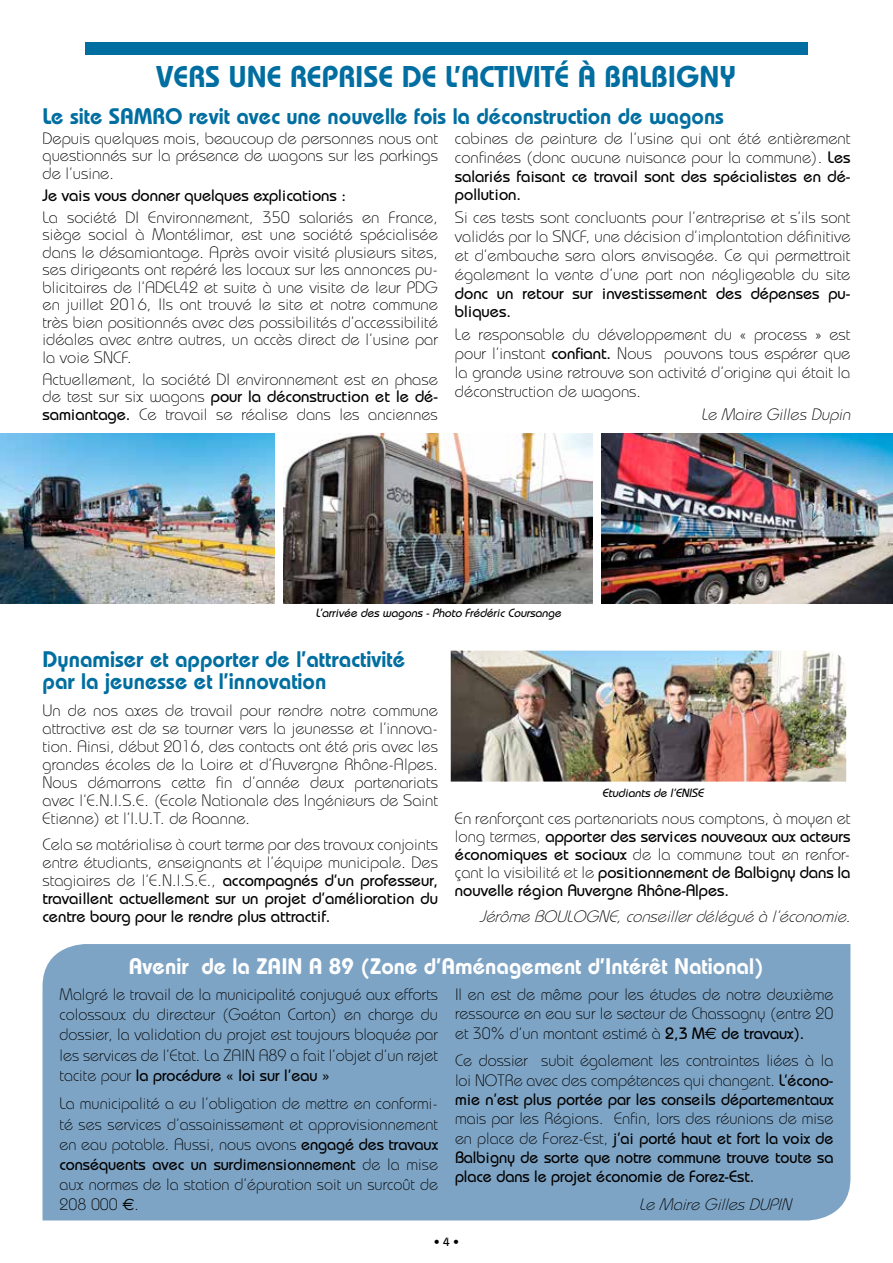
<style>
.page{position:relative;width:893px;height:1263px;background:#fff}
.page>*{position:absolute;margin:0;border:0;box-sizing:border-box;transform-origin:0 0}
.t1{font:600 30px "Bauhaus";color:#006ea0}
.t2{font:600 22.5px/22.2px "Bauhaus";color:#006ea0}
.t3{font:600 22.5px "Bauhaus";color:#fff}
.t4{font:300 16.5px/17.5px "Bauhaus";color:#000;text-align:justify}
.t5{font:500 16.5px/18px "Bauhaus";color:#000;text-align:justify}
.t6{font:italic 300 16.5px "Bauhaus";color:#000}
.t7{font:italic 500 12px "Bauhaus";color:#000}
.t8{font:500 12px "Bauhaus";color:#000}
.s1{font-weight:500}
.s2{font-weight:300}
.s3{font-family:"Euro Sans";font-weight:400}
</style>
<div class="page">
<div style="left:85px;top:43px;width:723px;height:12px;background:#006ea0"></div>
<img style="left:601px;top:433px;width:292px;height:170px">
<img style="left:283px;top:433px;width:309px;height:170px">
<img style="left:0;top:433px;width:275px;height:170px">
<img style="left:451px;top:651px;width:395px;height:130px">
<div style="left:43px;top:944px;width:807px;height:276px;background:#7ea4c5"></div>
<h1 class="t1" style="left:157px;top:58px;width:581px">VERS UNE REPRISE DE L’ACTIVITÉ À BALBIGNY</h1>
<h2 class="t2" style="left:43px;top:104px;width:683px">Le site SAMRO revit avec une nouvelle fois la déconstruction de wagons</h2>
<p class="t4" style="left:43px;top:129px;width:397px">Depuis quelques mois, beaucoup de personnes nous ont questionnés sur la présence de wagons sur les parkings de l’usine.</p>
<p class="t5" style="left:43px;top:186px;width:305px">Je vais vous donner quelques explications :</p>
<p class="t4" style="left:43px;top:208px;width:397px">La société DI Environnement, 350 salariés en France, siège social à Montélimar, est une société spécialisée dans le désamiantage. Après avoir visité plusieurs sites, ses dirigeants ont repéré les locaux sur les annonces pu&shy;blicitaires de l’ADEL42 et suite à une visite de leur PDG en juillet 2016, Ils ont trouvé le site et notre commune très bien positionnés avec des possibilités d’accessibilité idéales avec entre autres, un accès direct de l’usine par la voie SNCF.</p>
<p class="t4" style="left:43px;top:370px;width:397px">Actuellement, la société DI environnement est en phase de test sur six wagons <span class="s1">pour la déconstruction et le dé&shy;samiantage.</span> Ce travail se réalise dans les anciennes</p>
<p class="t4" style="left:455px;top:129px;width:397px;line-height:18.8px">cabines de peinture de l’usine qui ont été entièrement confinées (donc aucune nuisance pour la commune). <span class="s1">Les salariés faisant ce travail sont des spécialistes en dé&shy;pollution.</span></p>
<p class="t4" style="left:455px;top:208px;width:397px;line-height:18.8px">Si ces tests sont concluants pour l’entreprise et s’ils sont validés par la SNCF, une décision d’implantation définitive et d’embauche sera alors envisagée. Ce qui permettrait également la vente d’une part non négligeable du site</p>
<p class="t5" style="left:455px;top:283px;width:397px;line-height:18.8px">donc un retour sur investissement des dépenses pu&shy;bliques.</p>
<p class="t4" style="left:455px;top:325px;width:397px;line-height:18.8px">Le responsable du développement du « process » est pour l’instant <span class="s1">confiant.</span> Nous pouvons tous espérer que la grande usine retrouve son activité d’origine qui était la déconstruction de wagons.</p>
<p class="t6" style="left:701px;top:404px;width:154px">Le Maire Gilles Dupin</p>
<p class="t7" style="left:315px;top:606px;width:250px">L’arrivée des wagons - Photo Frédéric Coursange</p>
<h2 class="t2" style="left:43px;top:648px;width:364px">Dynamiser et apporter de l’attractivité par la jeunesse et l’innovation</h2>
<p class="t4" style="left:43px;top:701px;width:397px;line-height:18px">Un de nos axes de travail pour rendre notre commune attractive est de se tourner vers la jeunesse et l’innova&shy;tion. Ainsi, début 2016, des contacts ont été pris avec les grandes écoles de la Loire et d’Auvergne Rhône-Alpes.<br>Nous démarrons cette fin d’année deux partenariats avec l’E.N.I.S.E. (Ecole Nationale des Ingénieurs de Saint Etienne) et l’I.U.T. de Roanne.</p>
<p class="t4" style="left:43px;top:835px;width:397px;line-height:18px">Cela se matérialise à court terme par des travaux conjoints entre étudiants, enseignants et l’équipe municipale. Des stagiaires de l’E.N.I.S.E., <span class="s1">accompagnés d’un professeur, travaillent actuellement sur un projet d’amélioration du centre bourg pour le rendre plus attractif.</span></p>
<p class="t7" style="left:602px;top:785px;width:105px">Etudiants de l’ENISE</p>
<p class="t5" style="left:455px;top:809px;width:397px"><span class="s2">En renforçant ces partenariats nous comptons, à moyen et long termes,</span> apporter des services nouveaux aux acteurs économiques et sociaux <span class="s2">de la commune tout en renfor&shy;çant la visibilité et le</span> positionnement de Balbigny dans la nouvelle région Auvergne Rhône-Alpes.</p>
<p class="t6" style="left:480px;top:907px;width:377px">JérômeBOULOGNE,conseillerdéléguéàl’économie.</p>
<h2 class="t3" style="left:129px;top:953px;width:637px">Avenir de la ZAIN A 89 (Zone d’Aménagement d’Intérêt National)</h2>
<p class="t4" style="left:60px;top:984px;width:380px;line-height:20.1px">Malgré le travail de la municipalité conjugué aux efforts colossaux du directeur (Gaétan Carton) en charge du dossier, la validation du projet est toujours bloquée par les services de l’Etat. La ZAIN A89 a fait l’objet d’un rejet tacite pour <span class="s1">la procédure « loi sur l’eau »</span></p>
<p class="t4" style="left:60px;top:1093px;width:380px;line-height:20.1px">La municipalité a eu l’obligation de mettre en conformi&shy;té ses services d’assainissement et approvisionnement en eau potable. Aussi, nous avons <span class="s1">engagé des travaux conséquents avec un surdimensionnement</span> de la mise aux normes de la station d’épuration soit un surcoût de 208 000 <span class="s3">€</span>.</p>
<p class="t4" style="left:455px;top:984px;width:380px;line-height:19.4px">Il en est de même pour les études de notre deuxième ressource en eau sur le secteur de Chassagny (entre 20 et 30% d’un montant estimé à <span class="s1">2,3 M</span><span class="s3">€</span> <span class="s1">de travaux).</span></p>
<p class="t4" style="left:455px;top:1051px;width:380px;line-height:19.4px">Ce dossier subit également les contraintes liées à la loi NOTRe avec des compétences qui changent. <span class="s1">L’écono&shy;mie n’est plus portée par les conseils départementaux</span></p>
<p class="t5" style="left:455px;top:1109px;width:380px;line-height:19.4px"><span class="s2">mais par les Régions. Enfin, lors des réunions de mise en place de Forez-Est,</span> j’ai porté haut et fort la voix de Balbigny de sorte que notre commune trouve toute sa place dans le projet économie de Forez-Est.</p>
<p class="t6" style="left:639px;top:1195px;width:159px">LeMaireGillesDUPIN</p>
<p class="t8" style="left:434px;top:1235px;width:27px">• 4 •</p>
</div>
